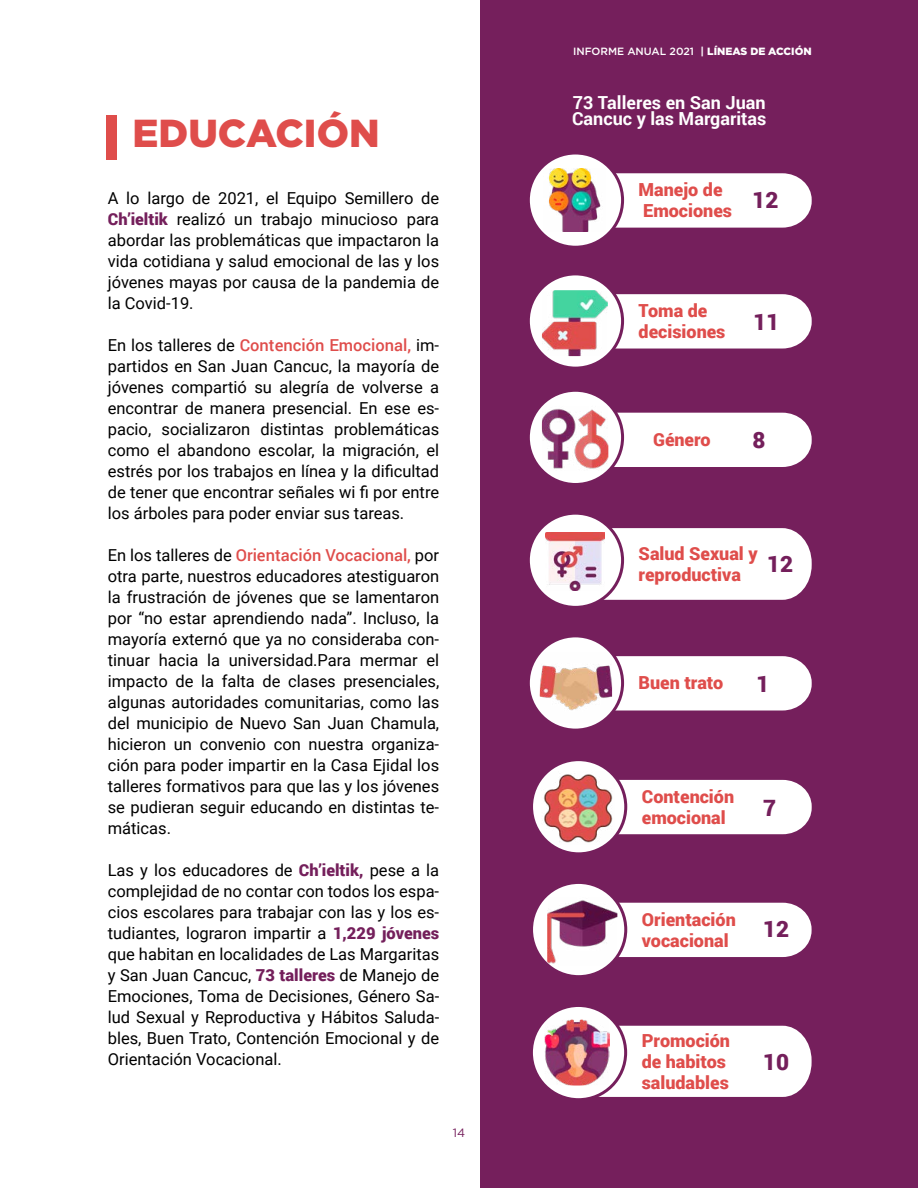
<style>
.page{position:relative;width:918px;height:1188px;background:#fff}
.page>*{position:absolute;margin:0;border:0;box-sizing:border-box;transform-origin:0 0}
.t1{font:900 39px "Gotham";color:#df4d4b}
.t2{font:900 22.5px "Roboto";color:#741f5b}
.t3{font:900 18px/21px "Roboto";color:#df4d4b}
.t4{font:700 18px/16.5px "Roboto";color:#fff}
.t5{font:16.5px/21px "Roboto";color:#000;text-align:justify}
.t6{font:12px "Gotham";color:#751f5c}
.t7{font:500 10.5px "Gotham";color:#fff}
.s1{font-weight:900;color:#741f5b}
.s2{font-weight:500;color:#df4d4b}
.s3{font-weight:700}
.s4{font-weight:900}
</style>
<div class="page">
<div style="left:106px;top:115px;width:11px;height:45px;background:#df4d4b"></div>
<div style="left:480px;top:0;width:438px;height:1188px;background:#751f5c"></div>
<svg style="left:615px;top:173px;width:197px;height:55px;background:#f8f4f7"></svg>
<svg style="left:528px;top:153px;width:95px;height:94px;background:#eee4eb"></svg>
<img style="left:543px;top:169px;width:63px;height:62px">
<div style="left:527px;top:152px;width:97px;height:97px;border:3px solid #751f5c;border-radius:50%"></div>
<svg style="left:615px;top:294px;width:197px;height:55px;background:#f8f3f6"></svg>
<svg style="left:528px;top:274px;width:95px;height:94px;background:#ede2ea"></svg>
<img style="left:542px;top:290px;width:66px;height:66px">
<div style="left:527px;top:272px;width:97px;height:98px;border:3px solid #751f5c;border-radius:50%"></div>
<div style="left:614px;top:413px;width:198px;height:54px;background:#fff"></div>
<svg style="left:528px;top:390px;width:95px;height:94px;background:#ede2e9"></svg>
<img style="left:542px;top:405px;width:66px;height:67px">
<div style="left:527px;top:389px;width:97px;height:97px;border:3px solid #751f5c;border-radius:50%"></div>
<svg style="left:603px;top:528px;width:209px;height:72px;background:#f9f5f8"></svg>
<div style="left:528px;top:513px;width:95px;height:94px;background:#fff;border-radius:50%"></div>
<img style="left:545px;top:533px;width:60px;height:57px">
<div style="left:527px;top:512px;width:97px;height:97px;border:3px solid #751f5c;border-radius:50%"></div>
<svg style="left:615px;top:656px;width:197px;height:55px;background:#f8f3f6"></svg>
<svg style="left:528px;top:636px;width:95px;height:94px;background:#eadde6"></svg>
<img style="left:540px;top:651px;width:72px;height:72px">
<div style="left:527px;top:634px;width:97px;height:98px;border:3px solid #751f5c;border-radius:50%"></div>
<div style="left:619px;top:780px;width:193px;height:54px;background:#fff"></div>
<svg style="left:532px;top:760px;width:94px;height:94px"></svg>
<img style="left:541px;top:770px;width:74px;height:75px">
<div style="left:530px;top:758px;width:97px;height:97px;border:3px solid #751f5c;border-radius:50%"></div>
<div style="left:618px;top:903px;width:194px;height:54px;background:#fff"></div>
<svg style="left:532px;top:882px;width:94px;height:95px;background:#ece1e9"></svg>
<img style="left:547px;top:897px;width:70px;height:70px">
<div style="left:530px;top:881px;width:97px;height:97px;border:3px solid #751f5c;border-radius:50%"></div>
<div style="left:598px;top:1026px;width:214px;height:71px;background:#fff"></div>
<svg style="left:531px;top:1005px;width:95px;height:95px;background:#ece0e8"></svg>
<img style="left:544px;top:1020px;width:66px;height:66px">
<div style="left:530px;top:1004px;width:97px;height:97px;border:3px solid #751f5c;border-radius:50%"></div>
<h1 class="t1" style="left:133px;top:106px;width:249px">EDUCACIÓN</h1>
<p class="t5" style="left:108px;top:187px;width:333px">A lo largo de 2021, el Equipo Semillero de <span class="s1">Ch’ieltik</span> realizó un trabajo minucioso para abordar las problemáticas que impactaron la vida cotidiana y salud emocional de las y los jóvenes mayas por causa de la pandemia de la Covid-19.</p>
<p class="t5" style="left:108px;top:334px;width:333px">En los talleres de <span class="s2">Contención Emocional,</span> im&shy;partidos en San Juan Cancuc, la mayoría de jóvenes compartió su alegría de volverse a encontrar de manera presencial. En ese es&shy;pacio, socializaron distintas problemáticas como el abandono escolar, la migración, el estrés por los trabajos en línea y la dificultad de tener que encontrar señales wi fi por entre los árboles para poder enviar sus tareas.</p>
<p class="t5" style="left:108px;top:544px;width:333px">En los talleres de <span class="s2">Orientación Vocacional,</span> por otra parte, nuestros educadores atestiguaron la frustración de jóvenes que se lamentaron por “no estar aprendiendo nada”. Incluso, la mayoría externó que ya no consideraba con&shy;tinuar hacia la universidad.Para mermar el impacto de la falta de clases presenciales, algunas autoridades comunitarias, como las del municipio de Nuevo San Juan Chamula, hicieron un convenio con nuestra organiza&shy;ción para poder impartir en la Casa Ejidal los talleres formativos para que las y los jóvenes se pudieran seguir educando en distintas te&shy;máticas.</p>
<p class="t5" style="left:108px;top:859px;width:333px">Las y los educadores de <span class="s1">Ch’ieltik,</span> pese a la complejidad de no contar con todos los espa&shy;cios escolares para trabajar con las y los es&shy;tudiantes, lograron impartir a <span class="s1">1,229 jóvenes </span>que habitan en localidades de Las Margaritas y San Juan Cancuc, <span class="s1">73 talleres</span> de Manejo de Emociones, Toma de Decisiones, Género Sa&shy;lud Sexual y Reproductiva y Hábitos Saluda&shy;bles, Buen Trato, Contención Emocional y de Orientación Vocacional.</p>
<p class="t6" style="left:453px;top:1125px;width:14px">14</p>
<p class="t7" style="left:573px;top:44px;width:240px">INFORME ANUAL 2021 <span class="s3">|</span> <span class="s4">LÍNEAS DE ACCIÓN</span></p>
<p class="t4" style="left:572px;top:94px;width:196px">73 Talleres en San Juan<br>Cancuc y las Margaritas</p>
<p class="t3" style="left:639px;top:178px;width:95px">Manejo de<br>Emociones</p>
<h2 class="t2" style="left:752px;top:184px;width:28px">12</h2>
<p class="t3" style="left:639px;top:299px;width:88px">Toma de decisiones</p>
<h2 class="t2" style="left:753px;top:306px;width:28px">11</h2>
<p class="t3" style="left:653px;top:428px;width:59px">Género</p>
<h2 class="t2" style="left:752px;top:424px;width:15px">8</h2>
<p class="t3" style="left:639px;top:543px;width:120px">Salud Sexual y reproductiva</p>
<h2 class="t2" style="left:767px;top:548px;width:28px">12</h2>
<p class="t3" style="left:639px;top:671px;width:86px">Buen trato</p>
<h2 class="t2" style="left:757px;top:668px;width:15px">1</h2>
<p class="t3" style="left:642px;top:786px;width:94px">Contención emocional</p>
<h2 class="t2" style="left:763px;top:793px;width:15px">7</h2>
<p class="t3" style="left:642px;top:908px;width:95px">Orientación vocacional</p>
<h2 class="t2" style="left:763px;top:913px;width:28px">12</h2>
<p class="t3" style="left:642px;top:1029px;width:90px">Promoción de habitos saludables</p>
<h2 class="t2" style="left:763px;top:1046px;width:28px">10</h2>
</div>
